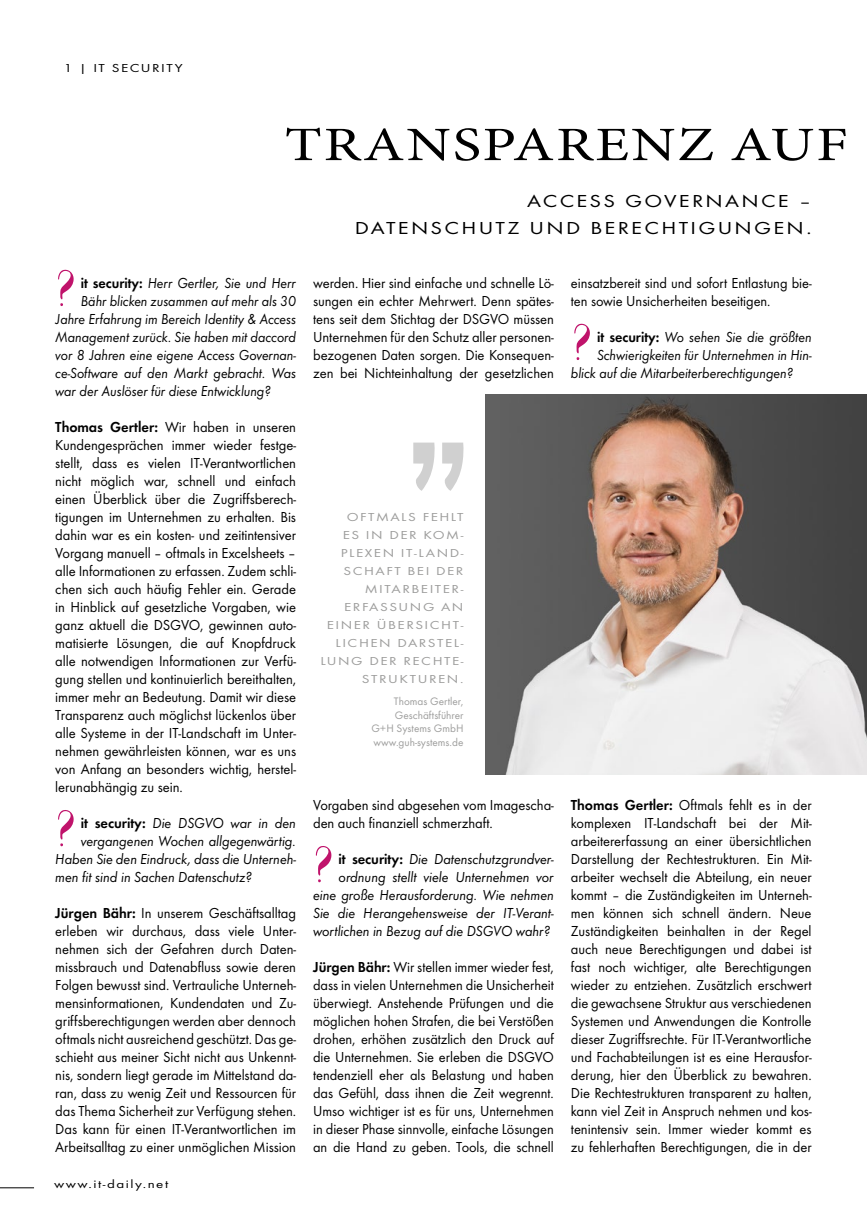
<style>
.page{position:relative;width:867px;height:1225px;background:#fff}
.page>*{position:absolute;margin:0;border:0;box-sizing:border-box;transform-origin:0 0}
.t1{font:54.45px "Happy Camper Regular";color:#c0136b}
.t2{font:48px "Minion Pro";letter-spacing:.03em;color:#000;scale:1.25 1}
.t3{font:18px/27px "Futura T";letter-spacing:.1em;color:#000;text-align:right;scale:1.25 1}
.t4{font:15px/18px "Futura T";letter-spacing:-.005em;color:#000;text-align:justify}
.t5{font:15px/18px "Futura T";letter-spacing:-.005em;color:#000;text-align:justify;scale:.96 1}
.t6{font:italic 15px "Futura T";letter-spacing:-.005em;color:#000;scale:.95 1}
.t7{font:italic 15px/18px "Futura T";letter-spacing:-.005em;color:#000;text-align:right}
.t8{font:12px/18px "Futura T";letter-spacing:.1em;color:#9d9d9c;text-align:right;scale:1.25 1}
.t9{font:12px "Futura T";letter-spacing:.1em;color:#000;scale:1.25 1}
.t10{font:11.25px/13.5px "Futura T";color:#9d9d9c;text-align:right}
.s1{font-weight:600;font-style:normal}
.s2{font-weight:600}
</style>
<div class="page">
<hr style="left:0;top:1187px;width:34px;height:1px;background:#000">
<img style="left:485px;top:395px;width:381px;height:379px">
<svg style="left:442px;top:442px;width:21px;height:49px"></svg>
<svg style="left:413px;top:442px;width:21px;height:49px"></svg>
<p class="t9" style="left:64px;top:61px;width:97px">1 | IT SECURITY</p>
<h2 class="t2" style="left:284px;top:113px;width:452px">TRANSPARENZ AUF</h2>
<p class="t3" style="left:355px;top:187px;width:367px">ACCESS GOVERNANCE –<br>DATENSCHUTZ UND BERECHTIGUNGEN.</p>
<h1 class="t1" style="left:55px;top:259px;width:23px">?</h1>
<p class="t6" style="left:81px;top:274px;width:228px"><span class="s1">it security:</span> Herr Gertler, Sie und Herr</p>
<p class="t6" style="left:81px;top:292px;width:228px">Bähr blicken zusammen auf mehr als 30</p>
<p class="t6" style="left:55px;top:310px;width:255px">Jahre Erfahrung im Bereich Identity &amp; Access</p>
<p class="t6" style="left:55px;top:328px;width:255px">Management zurück. Sie haben mit daccord</p>
<p class="t6" style="left:55px;top:346px;width:255px">vor 8 Jahren eine eigene Access Governan-</p>
<p class="t6" style="left:55px;top:364px;width:255px">ce-Software auf den Markt gebracht. Was</p>
<p class="t6" style="left:55px;top:382px;width:228px">war der Auslöser für diese Entwicklung?</p>
<p class="t4" style="left:55px;top:418px;width:242px"><span class="s2">Thomas Gertler:</span> Wir haben in unseren Kundengesprächen immer wieder festge&shy;stellt, dass es vielen IT-Verantwortlichen nicht möglich war, schnell und einfach einen Überblick über die Zugriffsberech&shy;tigungen im Unternehmen zu erhalten. Bis dahin war es ein kosten- und zeitintensiver Vorgang manuell – oftmals in Excelsheets – alle Informationen zu erfassen. Zudem schli&shy;chen sich auch häufig Fehler ein. Gerade in Hinblick auf gesetzliche Vorgaben, wie ganz aktuell die DSGVO, gewinnen auto&shy;matisierte Lösungen, die auf Knopfdruck alle notwendigen Informationen zur Verfü&shy;gung stellen und kontinuierlich bereithalten, immer mehr an Bedeutung. Damit wir diese Transparenz auch möglichst lückenlos über alle Systeme in der IT-Landschaft im Unter&shy;nehmen gewährleisten können, war es uns von Anfang an besonders wichtig, herstel&shy;lerunabhängig zu sein.</p>
<p class="t7" style="left:81px;top:814px;width:216px"><span class="s1">it security:</span> Die DSGVO war in den</p>
<p class="t7" style="left:81px;top:832px;width:217px">vergangenen Wochen allgegenwärtig.</p>
<p class="t7" style="left:55px;top:850px;width:242px">Haben Sie den Eindruck, dass die Unterneh-</p>
<p class="t7" style="left:55px;top:868px;width:198px">men fit sind in Sachen Datenschutz?</p>
<p class="t4" style="left:55px;top:904px;width:242px"><span class="s2">Jürgen Bähr:</span> In unserem Geschäftsalltag erleben wir durchaus, dass viele Unter&shy;nehmen sich der Gefahren durch Daten&shy;missbrauch und Datenabfluss sowie deren Folgen bewusst sind. Vertrauliche Unterneh&shy;mensinformationen, Kundendaten und Zu&shy;griffsberechtigungen werden aber dennoch oftmals nicht ausreichend geschützt. Das ge&shy;schieht aus meiner Sicht nicht aus Unkennt&shy;nis, sondern liegt gerade im Mittelstand da&shy;ran, dass zu wenig Zeit und Ressourcen für das Thema Sicherheit zur Verfügung stehen.<br>Das kann für einen IT-Verantwortlichen im Arbeitsalltag zu einer unmöglichen Mission</p>
<h1 class="t1" style="left:55px;top:799px;width:23px">?</h1>
<p class="t9" style="left:54px;top:1177px;width:93px">www.it-daily.net</p>
<p class="t4" style="left:313px;top:274px;width:242px">werden. Hier sind einfache und schnelle Lö&shy;sungen ein echter Mehrwert. Denn spätes&shy;tens seit dem Stichtag der DSGVO müssen Unternehmen für den Schutz aller personen&shy;bezogenen Daten sorgen. Die Konsequen&shy;zen bei Nichteinhaltung der gesetzlichen</p>
<p class="t8" style="left:320px;top:508px;width:116px">OFTMALS FEHLT<br>ES IN DER KOM-<br>PLEXEN IT-LAND-<br>SCHAFT BEI DER<br>MITARBEITER-<br>ERFASSUNG AN<br>EINER ÜBERSICHT-<br>LICHEN DARSTEL-<br>LUNG DER RECHTE-<br>STRUKTUREN.</p>
<p class="t10" style="left:371px;top:694px;width:93px">Thomas Gertler,<br>Geschäftsführer<br>G+H Systems GmbH www.guh-systems.de</p>
<p class="t4" style="left:313px;top:796px;width:242px">Vorgaben sind abgesehen vom Imagescha&shy;den auch finanziell schmerzhaft.</p>
<p class="t7" style="left:313px;top:850px;width:242px"><span class="s1">it security:</span> Die Datenschutzgrundver&shy;ordnung stellt viele Unternehmen vor eine große Herausforderung. Wie nehmen Sie die Herangehensweise der IT-Verant&shy;wortlichen in Bezug auf die DSGVO wahr?</p>
<p class="t5" style="left:313px;top:958px;width:252px"><span class="s2">Jürgen Bähr:</span> Wir stellen immer wieder fest, dass in vielen Unternehmen die Unsicherheit überwiegt. Anstehende Prüfungen und die möglichen hohen Strafen, die bei Verstößen drohen, erhöhen zusätzlich den Druck auf die Unternehmen. Sie erleben die DSGVO tendenziell eher als Belastung und haben das Gefühl, dass ihnen die Zeit wegrennt.<br>Umso wichtiger ist es für uns, Unternehmen in dieser Phase sinnvolle, einfache Lösungen an die Hand zu geben. Tools, die schnell</p>
<h1 class="t1" style="left:313px;top:835px;width:23px">?</h1>
<p class="t5" style="left:570px;top:274px;width:252px">einsatzbereit sind und sofort Entlastung bie&shy;ten sowie Unsicherheiten beseitigen.</p>
<p class="t6" style="left:597px;top:328px;width:227px"><span class="s1">it security:</span> Wo sehen Sie die größten</p>
<p class="t6" style="left:597px;top:346px;width:227px">Schwierigkeiten für Unternehmen in Hin-</p>
<p class="t6" style="left:570px;top:364px;width:235px">blick auf die Mitarbeiterberechtigungen?</p>
<h1 class="t1" style="left:571px;top:313px;width:23px">?</h1>
<p class="t4" style="left:570px;top:796px;width:242px"><span class="s2">Thomas Gertler:</span> Oftmals fehlt es in der komplexen IT-Landschaft bei der Mit&shy;arbeitererfassung an einer übersichtlichen Darstellung der Rechtestrukturen. Ein Mit&shy;arbeiter wechselt die Abteilung, ein neuer kommt – die Zuständigkeiten im Unterneh&shy;men können sich schnell ändern. Neue Zuständigkeiten beinhalten in der Regel auch neue Berechtigungen und dabei ist fast noch wichtiger, alte Berechtigungen wieder zu entziehen. Zusätzlich erschwert die gewachsene Struktur aus verschiedenen Systemen und Anwendungen die Kontrolle dieser Zugriffsrechte. Für IT-Verantwortliche und Fachabteilungen ist es eine Herausfor&shy;derung, hier den Überblick zu bewahren.<br>Die Rechtestrukturen transparent zu halten, kann viel Zeit in Anspruch nehmen und kos&shy;tenintensiv sein. Immer wieder kommt es zu fehlerhaften Berechtigungen, die in der</p>
</div>
